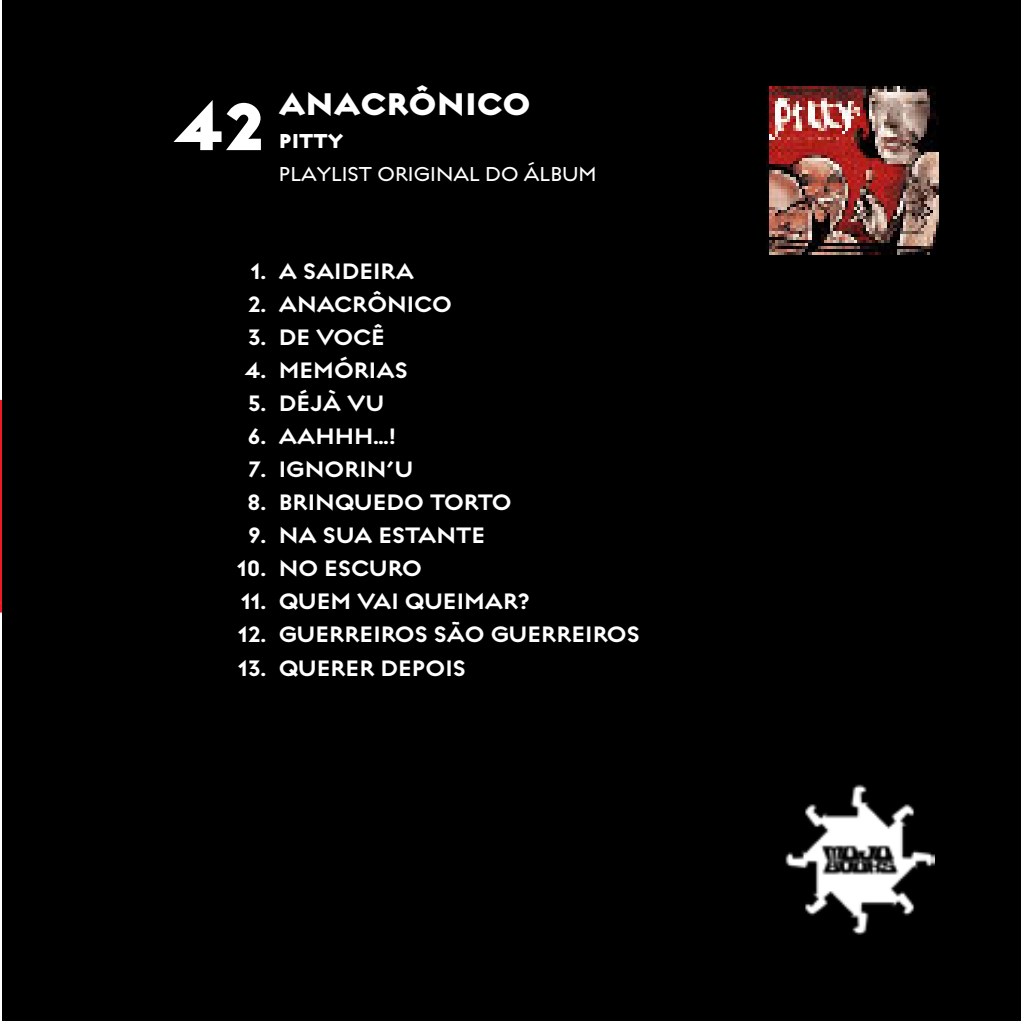
<style>
.page{position:relative;width:1021px;height:1021px;background:#fff}
.page>*{position:absolute;margin:0;border:0;box-sizing:border-box;transform-origin:0 0}
.t1{font:800 90px "Regulator";color:#fff}
.t2{font:800 42px "Regulator";color:#fff}
.t3{font:700 30px "Regulator";color:#fff}
.t4{font:500 27px "Regulator";color:#fff}
.t5{font:800 27px "Regulator";color:#fff}
</style>
<div class="page">
<div style="left:2px;top:0;width:1018px;height:1020px;background:#000"></div>
<img style="left:785px;top:784px;width:149px;height:150px">
<img style="left:767px;top:87px;width:171px;height:168px">
<h1 class="t1" style="left:174px;top:85px;width:86px">42</h1>
<h2 class="t2" style="left:279px;top:85px;width:253px">ANACRÔNICO</h2>
<p class="t5" style="left:279px;top:129px;width:66px">PITTY</p>
<p class="t4" style="left:279px;top:160px;width:319px">PLAYLIST ORIGINAL DO ÁLBUM</p>
<p class="t3" style="left:251px;top:255px;width:67px">1. A Said</p>
<p class="t3" style="left:359px;top:255px;width:54px">eira</p>
<p class="t3" style="left:248px;top:288px;width:68px">2. Anac</p>
<p class="t3" style="left:352px;top:288px;width:101px">rônico</p>
<p class="t3" style="left:248px;top:321px;width:138px">3. De Você</p>
<p class="t3" style="left:245px;top:354px;width:164px">4. Memórias</p>
<p class="t3" style="left:248px;top:387px;width:138px">5. Déjà Vu</p>
<p class="t3" style="left:248px;top:420px;width:150px">6. Aahhh...!</p>
<p class="t3" style="left:249px;top:453px;width:166px">7. Ignorin’u</p>
<p class="t3" style="left:248px;top:486px;width:265px">8. Brin quedo Torto</p>
<p class="t3" style="left:248px;top:519px;width:175px">9. Na Sua Estant</p>
<p class="t3" style="left:471px;top:519px;width:15px">e</p>
<p class="t3" style="left:237px;top:552px;width:186px">10. No Escuro</p>
<p class="t3" style="left:241px;top:585px;width:290px">11. Quem Vai Queimar?</p>
<p class="t3" style="left:238px;top:618px;width:403px">12. Guerreiros São Guerreiros</p>
<p class="t3" style="left:238px;top:651px;width:229px">13. Querer Depois</p>
</div>
